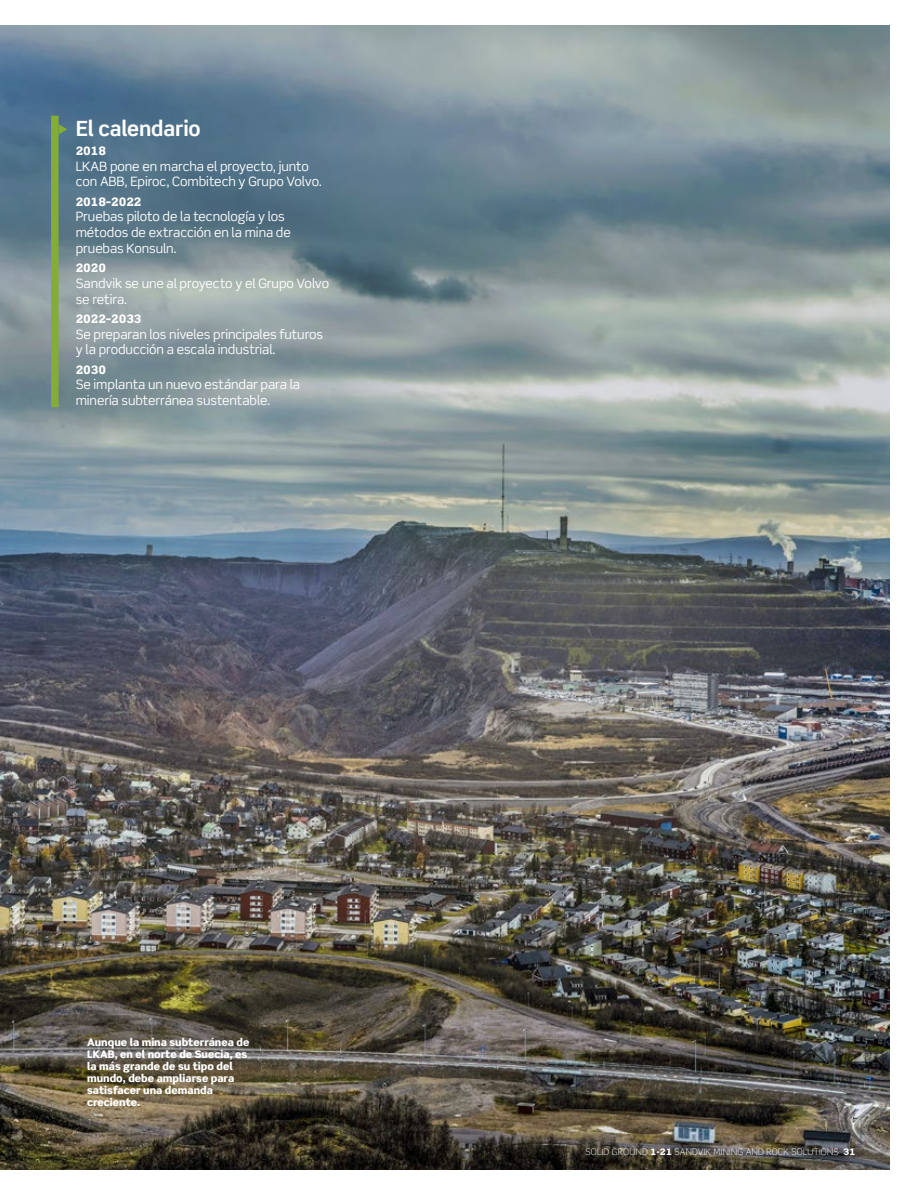
<style>
.page{position:relative;width:915px;height:1191px;background:#fff}
.page>*{position:absolute;margin:0;border:0;box-sizing:border-box;transform-origin:0 0}
.t1{font:700 21px "Scene Pro";letter-spacing:-.01em;color:#fff}
.t2{font:12.9px/15.8px "Scene Pro";letter-spacing:-.01em;color:#fff}
.t3{font:900 11.7px "Scene Pro";letter-spacing:-.01em;color:#fff}
.t4{font:900 10.5px/12px "Scene Pro";color:#fff}
.t5{font:300 9px "Scene Pro";letter-spacing:.025em;color:#fff}
.s1{font-weight:900}
</style>
<div class="page">
<img style="left:0;top:26px;width:889px;height:1143px">
<svg style="left:59px;top:124px;width:8px;height:10px"></svg>
<div style="left:51px;top:116px;width:8px;height:291px;background:#83ad34"></div>
<h1 class="t1" style="left:76px;top:115px;width:126px">El calendario</h1>
<p class="t3" style="left:76px;top:143px;width:32px">2018</p>
<p class="t2" style="left:76px;top:158px;width:248px">LKAB pone en marcha el proyecto, junto con ABB, Epiroc, Combitech y Grupo Volvo.</p>
<p class="t3" style="left:76px;top:194px;width:67px">2018–2022</p>
<p class="t2" style="left:76px;top:209px;width:216px">Pruebas piloto de la tecnología y los métodos de extracción en la mina de pruebas Konsuln.</p>
<p class="t3" style="left:76px;top:260px;width:32px">2020</p>
<p class="t2" style="left:76px;top:275px;width:255px">Sandvik se une al proyecto y el Grupo Volvo se retira.</p>
<p class="t3" style="left:76px;top:311px;width:67px">2022–2033</p>
<p class="t2" style="left:76px;top:326px;width:249px">Se preparan los niveles principales futuros y la producción a escala industrial.</p>
<p class="t3" style="left:76px;top:362px;width:32px">2030</p>
<p class="t2" style="left:76px;top:377px;width:226px">Se implanta un nuevo estándar para la minería subterránea sustentable.</p>
<p class="t4" style="left:87px;top:1036px;width:164px">Aunque la mina subterránea de<br>LKAB, en el norte de Suecia, es la más grande de su tipo del mundo, debe ampliarse para satisfacer una demanda creciente.</p>
<p class="t5" style="left:585px;top:1146px;width:271px">SOLID GROUND <span class="s1">1-21</span> SANDVIK MINING AND ROCK SOLUTIONS <span class="s1">31</span></p>
</div>
